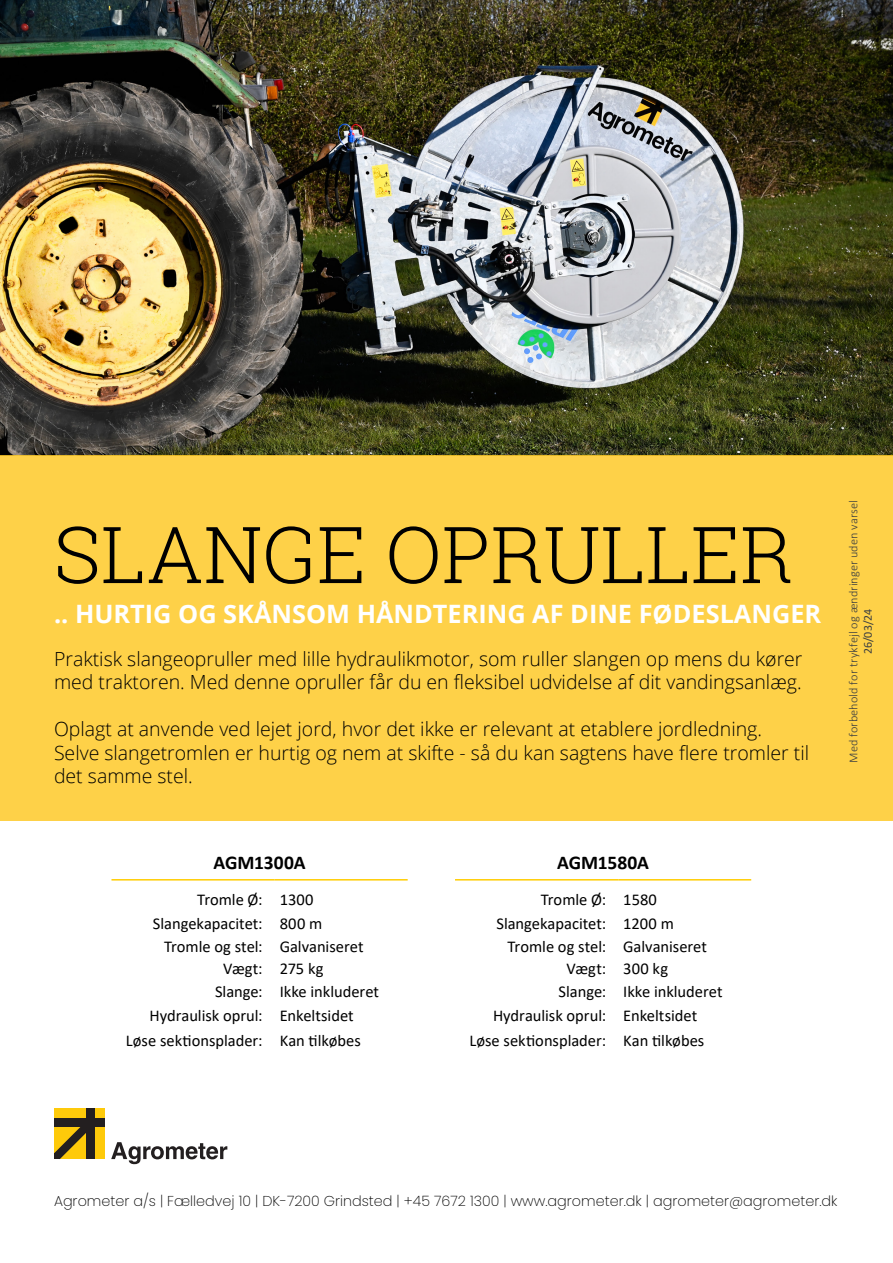
<style>
.page{position:relative;width:893px;height:1263px;background:#fff}
.page>*{position:absolute;margin:0;border:0;box-sizing:border-box;transform-origin:0 0}
.Page_Header_-_Blue{font:300 78.6px "Roboto Slab";color:#000001}
.Page_Header_-_White{font:700 25.35px "Open Sans";color:#fff}
.t1{font:300 19.5px/23.4px "Open Sans";color:#000}
.t2{font:700 19.5px "Calibri";letter-spacing:-.005em;color:#000}
.t3{font:16.5px "Calibri";color:#000}
.t4{font:200 14.4px "Poppins";color:#000}
.t5{font:300 12.3px "Calibri";letter-spacing:.01em;color:#3b3e41}
.t6{font:12px "Calibri";color:#3b3e41}
</style>
<div class="page">
<img style="left:0;top:0;width:893px;height:455px">
<div style="left:0;top:455px;width:893px;height:365px;background:#fed148"></div>
<div style="left:54px;top:1108px;width:51px;height:51px;background:#feca0a"></div>
<div style="left:54px;top:1118px;width:51px;height:8px;background:#231f20"></div>
<div style="left:87px;top:1108px;width:8px;height:51px;background:#231f20"></div>
<svg style="left:54px;top:1126px;width:33px;height:33px"></svg>
<svg style="left:111px;top:1142px;width:116px;height:22px"></svg>
<hr style="left:111px;top:879px;width:164px;height:1px;background:#fc0">
<hr style="left:275px;top:879px;width:133px;height:1px;background:#fc0">
<hr style="left:455px;top:879px;width:163px;height:1px;background:#fc0">
<hr style="left:618px;top:879px;width:133px;height:1px;background:#fc0">
<p class="Page_Header_-_Blue" style="left:54px;top:501px;width:740px">SLANGE OPRULLER</p>
<p class="Page_Header_-_White" style="left:54px;top:596px;width:769px">.. HURTIG OG SKÅNSOM HÅNDTERING AF DINE FØDESLANGER</p>
<p class="t1" style="left:54px;top:647px;width:750px">Praktisk slangeopruller med lille hydraulikmotor, som ruller slangen op mens du kører med traktoren. Med denne opruller får du en fleksibel udvidelse af dit vandingsanlæg.</p>
<p class="t1" style="left:54px;top:717px;width:710px">Oplagt at anvende ved lejet jord, hvor det ikke er relevant at etablere jordledning.</p>
<p class="t1" style="left:54px;top:740px;width:757px">Selve slangetromlen er hurtig og nem at skifte - så du kan sagtens have flere tromler til det samme stel.</p>
<p class="t5" style="left:846px;top:763px;width:264px;rotate:-90deg">Med forbehold for trykfejl og ændringer uden varsel</p>
<p class="t6" style="left:860px;top:654px;width:47px;rotate:-90deg">26/03/24</p>
<p class="t2" style="left:214px;top:849px;width:93px">AGM1300A</p>
<p class="t3" style="left:197px;top:888px;width:67px">Tromle Ø:</p>
<p class="t3" style="left:280px;top:888px;width:35px">1300</p>
<p class="t3" style="left:153px;top:912px;width:111px">Slangekapacitet:</p>
<p class="t3" style="left:280px;top:912px;width:44px">800 m</p>
<p class="t3" style="left:164px;top:935px;width:100px">Tromle og stel:</p>
<p class="t3" style="left:280px;top:935px;width:85px">Galvaniseret</p>
<p class="t3" style="left:223px;top:957px;width:41px">Vægt:</p>
<p class="t3" style="left:280px;top:957px;width:45px">275 kg</p>
<p class="t3" style="left:215px;top:980px;width:49px">Slange:</p>
<p class="t3" style="left:280px;top:980px;width:101px">Ikke inkluderet</p>
<p class="t3" style="left:149px;top:1004px;width:115px">Hydraulisk oprul:</p>
<p class="t3" style="left:280px;top:1004px;width:75px">Enkeltsidet</p>
<p class="t3" style="left:126px;top:1029px;width:138px">Løse sektionsplader:</p>
<p class="t3" style="left:280px;top:1029px;width:83px">Kan tilkøbes</p>
<p class="t2" style="left:557px;top:849px;width:93px">AGM1580A</p>
<p class="t3" style="left:541px;top:888px;width:67px">Tromle Ø:</p>
<p class="t3" style="left:623px;top:888px;width:35px">1580</p>
<p class="t3" style="left:496px;top:912px;width:111px">Slangekapacitet:</p>
<p class="t3" style="left:623px;top:912px;width:52px">1200 m</p>
<p class="t3" style="left:508px;top:935px;width:100px">Tromle og stel:</p>
<p class="t3" style="left:623px;top:935px;width:85px">Galvaniseret</p>
<p class="t3" style="left:567px;top:957px;width:41px">Vægt:</p>
<p class="t3" style="left:623px;top:957px;width:46px">300 kg</p>
<p class="t3" style="left:559px;top:980px;width:49px">Slange:</p>
<p class="t3" style="left:623px;top:980px;width:101px">Ikke inkluderet</p>
<p class="t3" style="left:493px;top:1004px;width:115px">Hydraulisk oprul:</p>
<p class="t3" style="left:623px;top:1004px;width:75px">Enkeltsidet</p>
<p class="t3" style="left:469px;top:1029px;width:138px">Løse sektionsplader:</p>
<p class="t3" style="left:623px;top:1029px;width:83px">Kan tilkøbes</p>
<p class="t4" style="left:54px;top:1192px;width:785px">Agrometer a/s | Fælledvej 10 | DK-7200 Grindsted | +45 7672 1300 | www.agrometer.dk | agrometer@agrometer.dk</p>
</div>
